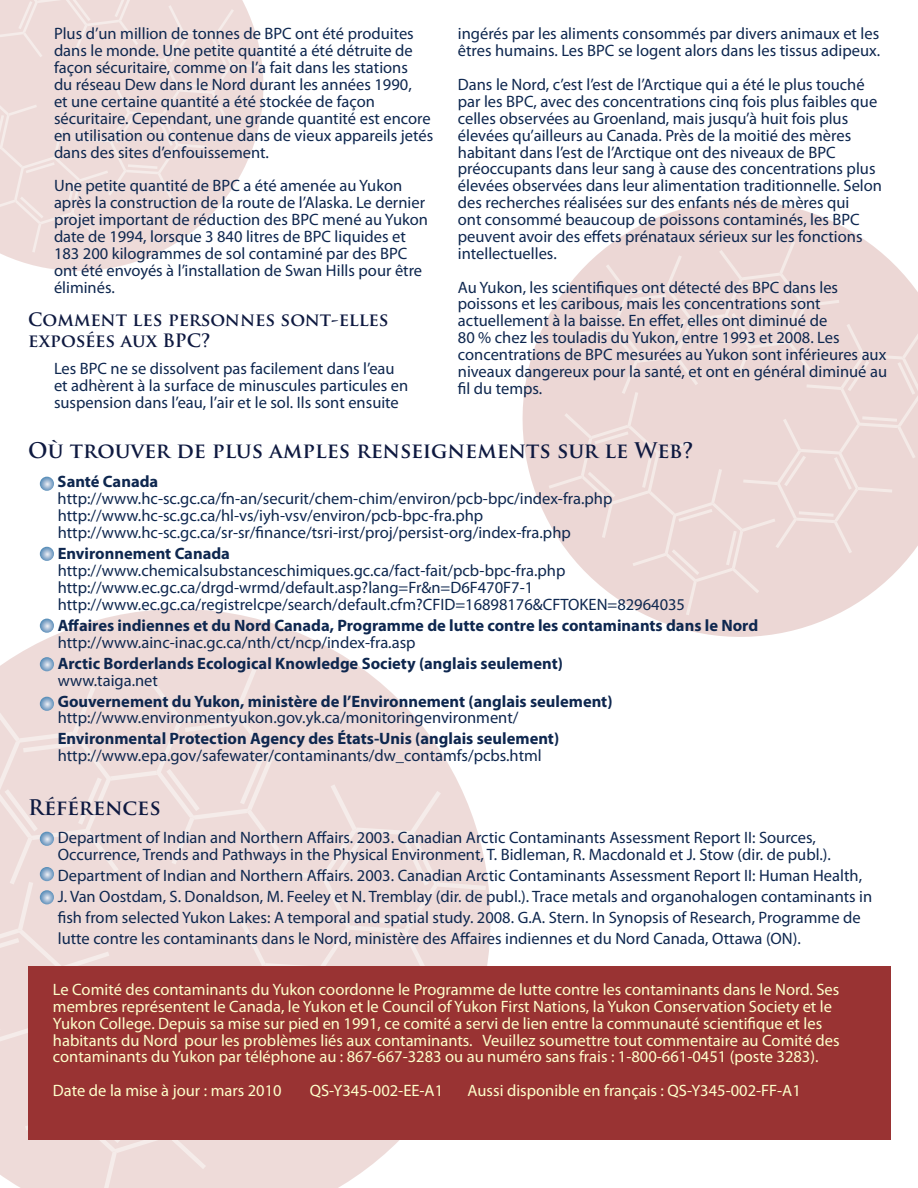
<style>
.page{position:relative;width:918px;height:1188px;background:#fff}
.page>*{position:absolute;margin:0;border:0;box-sizing:border-box;transform-origin:0 0}
.t1{font:700 21px "Trajan Pro";color:#0e1940}
.t2{font:700 18px/21.6px "Trajan Pro";color:#0e1940}
.t3{font:16.5px/17px "Myriad Pro";color:#0e274f}
.t4{font:16.5px/17px "Myriad Pro";color:#fdffcb}
.t5{font:700 16.5px "Myriad Pro";color:#0e274f}
</style>
<div class="page">
<svg style="left:0;top:58px;width:263px;height:213px"></svg>
<svg style="left:0;top:0;width:261px;height:253px;background:#efdedd"></svg>
<svg style="left:523px;top:315px;width:312px;height:322px"></svg>
<svg style="left:549px;top:201px;width:369px;height:414px;background:#eedcda"></svg>
<svg style="left:0;top:609px;width:490px;height:357px"></svg>
<svg style="left:0;top:666px;width:486px;height:522px;background:#efdfdd"></svg>
<div style="left:28px;top:966px;width:863px;height:174px;background:#933"></div>
<svg style="left:40px;top:867px;width:14px;height:14px"></svg>
<svg style="left:40px;top:890px;width:14px;height:14px"></svg>
<svg style="left:40px;top:477px;width:14px;height:14px"></svg>
<svg style="left:40px;top:547px;width:14px;height:14px"></svg>
<svg style="left:40px;top:619px;width:14px;height:14px"></svg>
<svg style="left:40px;top:657px;width:14px;height:14px"></svg>
<svg style="left:40px;top:697px;width:14px;height:14px"></svg>
<svg style="left:40px;top:832px;width:14px;height:14px"></svg>
<p class="t3" style="left:54px;top:25px;width:381px">Plus d’un million de tonnes de BPC ont été produites dans le monde. Une petite quantité a été détruite de façon sécuritaire, comme on l’a fait dans les stations<br>du réseau Dew dans le Nord durant les années 1990,<br>et une certaine quantité a été stockée de façon sécuritaire. Cependant, une grande quantité est encore en utilisation ou contenue dans de vieux appareils jetés dans des sites d’enfouissement.</p>
<p class="t3" style="left:54px;top:177px;width:376px">Une petite quantité de BPC a été amenée au Yukon après la construction de la route de l’Alaska. Le dernier projet important de réduction des BPC mené au Yukon date de 1994, lorsque 3 840 litres de BPC liquides et 183 200 kilogrammes de sol contaminé par des BPC ont été envoyés à l’installation de Swan Hills pour être éliminés.</p>
<p class="t2" style="left:28px;top:308px;width:362px">Comment les personnes sont‑elles exposées aux BPC?</p>
<p class="t3" style="left:54px;top:360px;width:356px">Les BPC ne se dissolvent pas facilement dans l’eau et adhèrent à la surface de minuscules particules en suspension dans l’eau, l’air et le sol. Ils sont ensuite</p>
<p class="t3" style="left:458px;top:25px;width:424px">ingérés par les aliments consommés par divers animaux et les êtres humains. Les BPC se logent alors dans les tissus adipeux.</p>
<p class="t3" style="left:458px;top:76px;width:426px">Dans le Nord, c’est l’est de l’Arctique qui a été le plus touché par les BPC, avec des concentrations cinq fois plus faibles que celles observées au Groenland, mais jusqu’à huit fois plus élevées qu’ailleurs au Canada. Près de la moitié des mères habitant dans l’est de l’Arctique ont des niveaux de BPC préoccupants dans leur sang à cause des concentrations plus élevées observées dans leur alimentation traditionnelle. Selon des recherches réalisées sur des enfants nés de mères qui<br>ont consommé beaucoup de poissons contaminés, les BPC peuvent avoir des effets prénataux sérieux sur les fonctions intellectuelles.</p>
<p class="t3" style="left:458px;top:278px;width:431px">Au Yukon, les scientifiques ont détecté des BPC dans les poissons et les caribous, mais les concentrations sont actuellement à la baisse. En effet, elles ont diminué de<br>80 % chez les touladis du Yukon, entre 1993 et 2008. Les concentrations de BPC mesurées au Yukon sont inférieures aux niveaux dangereux pour la santé, et ont en général diminué au fil du temps.</p>
<p class="t1" style="left:28px;top:438px;width:667px">Où trouver de plus amples renseignements sur le Web?</p>
<p class="t5" style="left:58px;top:471px;width:102px">Santé Canada</p>
<p class="t3" style="left:58px;top:490px;width:556px">http://www.hc-sc.gc.ca/fn-an/securit/chem-chim/environ/pcb-bpc/index-fra.php http://www.hc-sc.gc.ca/hl-vs/iyh-vsv/environ/pcb-bpc-fra.php http://www.hc-sc.gc.ca/sr-sr/finance/tsri-irst/proj/persist-org/index-fra.php</p>
<p class="t5" style="left:58px;top:543px;width:174px">Environnement Canada</p>
<p class="t3" style="left:58px;top:562px;width:629px">http://www.chemicalsubstanceschimiques.gc.ca/fact-fait/pcb-bpc-fra.php http://www.ec.gc.ca/drgd-wrmd/default.asp?lang=Fr&amp;n=D6F470F7-1 http://www.ec.gc.ca/registrelcpe/search/default.cfm?CFID=16898176&amp;CFTOKEN=82964035</p>
<p class="t5" style="left:58px;top:614px;width:702px">Affaires indiennes et du Nord Canada, Programme de lutte contre les contaminants dans le Nord</p>
<p class="t3" style="left:58px;top:633px;width:359px">http://www.ainc-inac.gc.ca/nth/ct/ncp/index-fra.asp</p>
<p class="t5" style="left:58px;top:652px;width:507px">Arctic Borderlands Ecological Knowledge Society (anglais seulement)</p>
<p class="t3" style="left:58px;top:671px;width:102px">www.taiga.net</p>
<p class="t5" style="left:58px;top:690px;width:556px">Gouvernement du Yukon, ministère de l’Environnement (anglais seulement)</p>
<p class="t3" style="left:58px;top:709px;width:462px">http://www.environmentyukon.gov.yk.ca/monitoringenvironment/</p>
<p class="t5" style="left:58px;top:728px;width:503px">Environmental Protection Agency des États‑Unis (anglais seulement)</p>
<p class="t3" style="left:58px;top:747px;width:486px">http://www.epa.gov/safewater/contaminants/dw_contamfs/pcbs.html</p>
<p class="t1" style="left:28px;top:795px;width:134px">Références</p>
<p class="t3" style="left:58px;top:828px;width:775px">Department of Indian and Northern Affairs. 2003. Canadian Arctic Contaminants Assessment Report II: Sources,<br>Occurrence, Trends and Pathways in the Physical Environment, T. Bidleman, R. Macdonald et J. Stow (dir. de publ.).</p>
<p class="t3" style="left:58px;top:864px;width:816px;line-height:21px">Department of Indian and Northern Affairs. 2003. Canadian Arctic Contaminants Assessment Report II: Human Health, J. Van Oostdam, S. Donaldson, M. Feeley et N. Tremblay (dir. de publ.). Trace metals and organohalogen contaminants in fish from selected Yukon Lakes: A temporal and spatial study. 2008. G.A. Stern. In Synopsis of Research, Programme de lutte contre les contaminants dans le Nord, ministère des Affaires indiennes et du Nord Canada, Ottawa (ON).</p>
<p class="t4" style="left:53px;top:981px;width:788px">Le Comité des contaminants du Yukon coordonne le Programme de lutte contre les contaminants dans le Nord. Ses membres représentent le Canada, le Yukon et le Council of Yukon First Nations, la Yukon Conservation Society et le Yukon College. Depuis sa mise sur pied en 1991, ce comité a servi de lien entre la communauté scientifique et les habitants du Nord pour les problèmes liés aux contaminants. Veuillez soumettre tout commentaire au Comité des contaminants du Yukon par téléphone au : 867‑667-3283 ou au numéro sans frais : 1-800-661-0451 (poste 3283).</p>
<p class="t4" style="left:53px;top:1082px;width:230px">Date de la mise à jour : mars 2010</p>
<p class="t4" style="left:310px;top:1082px;width:135px">QS-Y345-002-EE-A1</p>
<p class="t4" style="left:468px;top:1082px;width:335px">Aussi disponible en français : QS-Y345-002-FF-A1</p>
</div>
